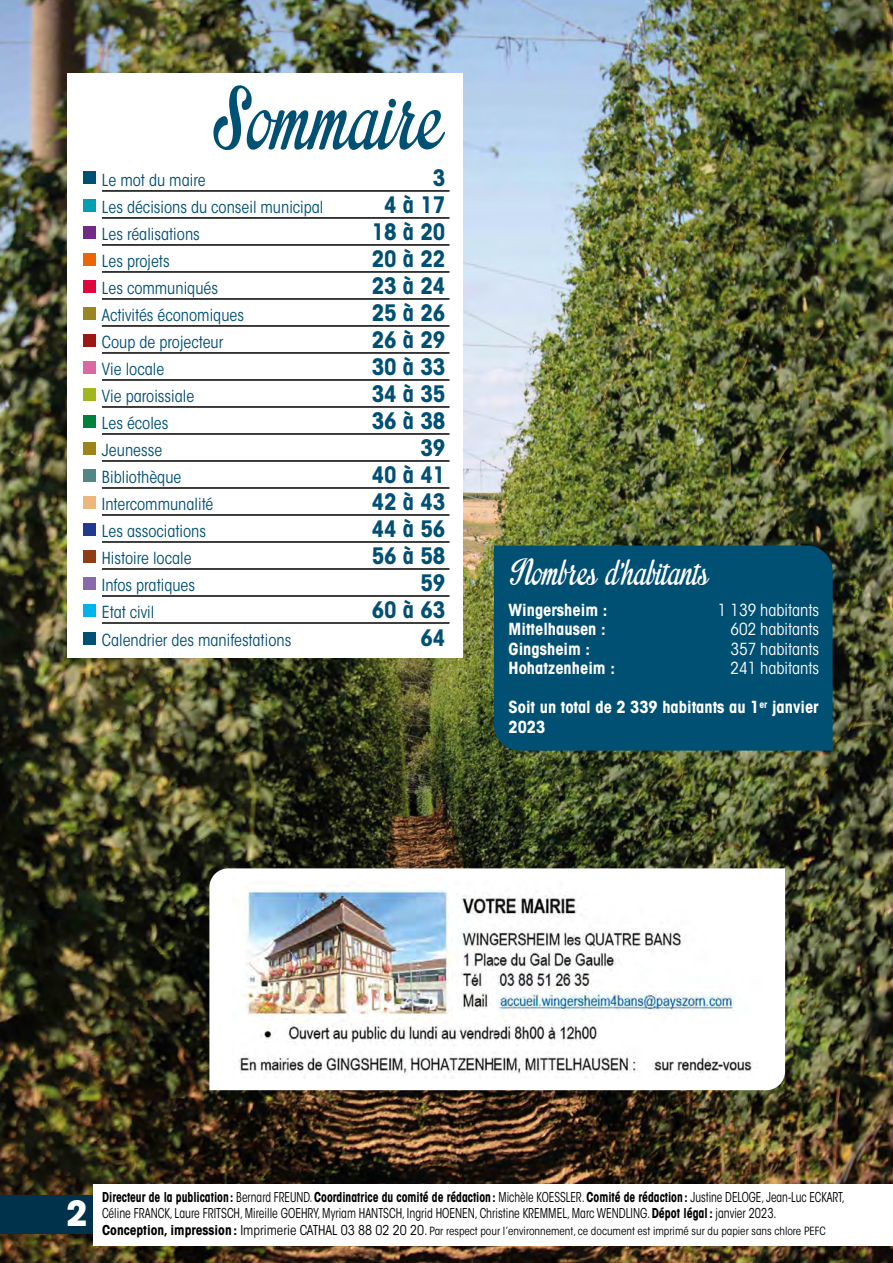
<style>
.page{position:relative;width:893px;height:1263px;background:#fff}
.page>*{position:absolute;margin:0;border:0;box-sizing:border-box;transform-origin:0 0}
.t1{font:120.6px "Impregnable Personal Use Only";color:#005074;scale:.83 1}
.t2{font:50.4px "Impregnable Personal Use Only";color:#fff;scale:.83 1}
.t3{font:700 34.5px "ITC Avant Garde Std";color:#fff}
.t4{font:700 condensed 22.5px "ITC Avant Garde Std";color:#005074}
.t5{font:condensed 16.5px "ITC Avant Garde Std";color:#005074}
.t6{font:700 condensed 16.5px/19.5px "ITC Avant Garde Std";color:#fff}
.t7{font:condensed 16.5px "ITC Avant Garde Std";color:#fff}
.t8{font:condensed 13.5px/16.5px "ITC Avant Garde Std";color:#000;scale:.86 1}
.t9{font:condensed 11.25px "ITC Avant Garde Std";color:#000}
.s1{font-weight:700}
.s2{font-weight:700;font-size:13.5px}
.s3{font-size:13.5px}
</style>
<div class="page">
<img style="left:0;top:0;width:893px;height:1263px">
<div style="left:0;top:1195px;width:94px;height:38px;background:#00334b"></div>
<div style="left:94px;top:1184px;width:799px;height:62px;background:#fff"></div>
<div style="left:68px;top:73px;width:395px;height:584px;background:#fff"></div>
<hr style="left:102px;top:190px;width:347px;height:2px;background:#000">
<hr style="left:102px;top:217px;width:347px;height:2px;background:#000">
<hr style="left:102px;top:244px;width:347px;height:2px;background:#000">
<hr style="left:102px;top:271px;width:347px;height:2px;background:#000">
<hr style="left:102px;top:298px;width:347px;height:2px;background:#000">
<hr style="left:102px;top:325px;width:347px;height:2px;background:#000">
<hr style="left:102px;top:352px;width:347px;height:2px;background:#000">
<hr style="left:102px;top:379px;width:347px;height:2px;background:#000">
<hr style="left:102px;top:406px;width:347px;height:2px;background:#000">
<hr style="left:102px;top:433px;width:347px;height:2px;background:#000">
<hr style="left:102px;top:460px;width:347px;height:2px;background:#000">
<hr style="left:102px;top:487px;width:347px;height:2px;background:#000">
<hr style="left:102px;top:514px;width:347px;height:2px;background:#000">
<hr style="left:102px;top:541px;width:347px;height:2px;background:#000">
<hr style="left:102px;top:568px;width:347px;height:2px;background:#000">
<hr style="left:102px;top:595px;width:347px;height:2px;background:#000">
<hr style="left:102px;top:622px;width:347px;height:2px;background:#000">
<div style="left:83px;top:171px;width:13px;height:13px;background:#005074"></div>
<div style="left:83px;top:200px;width:13px;height:12px;background:#009fb4"></div>
<div style="left:83px;top:227px;width:13px;height:12px;background:#712b86"></div>
<div style="left:83px;top:254px;width:13px;height:12px;background:#ec6608"></div>
<div style="left:83px;top:281px;width:13px;height:12px;background:#df053e"></div>
<div style="left:83px;top:308px;width:13px;height:12px;background:#9a8523"></div>
<div style="left:83px;top:335px;width:13px;height:12px;background:#9a1915"></div>
<div style="left:83px;top:362px;width:13px;height:12px;background:#dc67a3"></div>
<div style="left:83px;top:389px;width:13px;height:12px;background:#a2b71d"></div>
<div style="left:83px;top:416px;width:13px;height:12px;background:#00813b"></div>
<div style="left:83px;top:443px;width:13px;height:12px;background:#9b841c"></div>
<div style="left:83px;top:470px;width:13px;height:12px;background:#528686"></div>
<div style="left:83px;top:497px;width:13px;height:12px;background:#edb67b"></div>
<div style="left:83px;top:524px;width:13px;height:12px;background:#213a8f"></div>
<div style="left:83px;top:551px;width:13px;height:12px;background:#8f3d15"></div>
<div style="left:83px;top:578px;width:13px;height:12px;background:#8969ac"></div>
<div style="left:83px;top:605px;width:13px;height:12px;background:#00b4eb"></div>
<div style="left:83px;top:632px;width:13px;height:12px;background:#005074"></div>
<div style="left:494px;top:545px;width:339px;height:206px;background:#005074"></div>
<svg style="left:209px;top:868px;width:576px;height:222px"></svg>
<img style="left:233px;top:877px;width:529px;height:201px">
<h1 class="t1" style="left:213px;top:66px;width:278px">Sommaire</h1>
<p class="t5" style="left:102px;top:170px;width:105px">Le mot du maire</p>
<h3 class="t4" style="left:433px;top:163px;width:14px">3</h3>
<p class="t5" style="left:102px;top:197px;width:223px">Les décisions du conseil municipal</p>
<h3 class="t4" style="left:384px;top:190px;width:63px">4 à 17</h3>
<p class="t5" style="left:102px;top:224px;width:99px">Les réalisations</p>
<h3 class="t4" style="left:372px;top:217px;width:75px">18 à 20</h3>
<p class="t5" style="left:102px;top:251px;width:69px">Les projets</p>
<h3 class="t4" style="left:372px;top:244px;width:75px">20 à 22</h3>
<p class="t5" style="left:102px;top:278px;width:118px">Les communiqués</p>
<h3 class="t4" style="left:372px;top:271px;width:75px">23 à 24</h3>
<p class="t5" style="left:102px;top:305px;width:144px">Activités économiques</p>
<h3 class="t4" style="left:372px;top:298px;width:75px">25 à 26</h3>
<p class="t5" style="left:102px;top:332px;width:123px">Coup de projecteur</p>
<h3 class="t4" style="left:372px;top:325px;width:75px">26 à 29</h3>
<p class="t5" style="left:102px;top:359px;width:64px">Vie locale</p>
<h3 class="t4" style="left:372px;top:352px;width:75px">30 à 33</h3>
<p class="t5" style="left:102px;top:386px;width:94px">Vie paroissiale</p>
<h3 class="t4" style="left:372px;top:379px;width:75px">34 à 35</h3>
<p class="t5" style="left:102px;top:413px;width:68px">Les écoles</p>
<h3 class="t4" style="left:372px;top:406px;width:75px">36 à 38</h3>
<p class="t5" style="left:102px;top:440px;width:62px">Jeunesse</p>
<h3 class="t4" style="left:420px;top:433px;width:27px">39</h3>
<p class="t5" style="left:102px;top:467px;width:81px">Bibliothèque</p>
<h3 class="t4" style="left:372px;top:460px;width:75px">40 à 41</h3>
<p class="t5" style="left:102px;top:494px;width:113px">Intercommunalité</p>
<h3 class="t4" style="left:372px;top:487px;width:75px">42 à 43</h3>
<p class="t5" style="left:102px;top:521px;width:106px">Les associations</p>
<h3 class="t4" style="left:372px;top:514px;width:75px">44 à 56</h3>
<p class="t5" style="left:102px;top:548px;width:91px">Histoire locale</p>
<h3 class="t4" style="left:372px;top:541px;width:75px">56 à 58</h3>
<p class="t5" style="left:102px;top:575px;width:95px">Infos pratiques</p>
<h3 class="t4" style="left:420px;top:568px;width:27px">59</h3>
<p class="t5" style="left:102px;top:602px;width:54px">Etat civil</p>
<h3 class="t4" style="left:372px;top:595px;width:75px">60 à 63</h3>
<p class="t5" style="left:102px;top:630px;width:191px">Calendrier des manifestations</p>
<h3 class="t4" style="left:420px;top:623px;width:27px">64</h3>
<h2 class="t2" style="left:510px;top:550px;width:241px">Nombres d’habitants</h2>
<p class="t6" style="left:509px;top:600px;width:100px">Wingersheim :</p>
<p class="t7" style="left:718px;top:600px;width:103px">1 139 habitants</p>
<p class="t6" style="left:509px;top:619px;width:99px">Mittelhausen :</p>
<p class="t7" style="left:730px;top:619px;width:90px">602 habitants</p>
<p class="t6" style="left:509px;top:639px;width:83px">Gingsheim :</p>
<p class="t7" style="left:730px;top:639px;width:90px">357 habitants</p>
<p class="t6" style="left:509px;top:658px;width:108px">Hohatzenheim :</p>
<p class="t7" style="left:730px;top:658px;width:90px">241 habitants</p>
<p class="t6" style="left:509px;top:697px;width:312px">Soit un total de 2 339 habitants au 1<sup>er</sup> janvier<br>2023</p>
<h3 class="t3" style="left:66px;top:1190px;width:23px">2</h3>
<p class="t8" style="left:102px;top:1188px;width:865px"><span class="s1">Directeur de la publication :</span> Bernard FREUND. <span class="s1">Coordinatrice du comité de rédaction :</span> Michèle KOESSLER. <span class="s1">Comité de rédaction:</span> Justine DELOGE, Jean-Luc ECKART,<br>Céline FRANCK, Laure FRITSCH, Mireille GOEHRY, Myriam HANTSCH, Ingrid HOENEN, Christine KREMMEL, Marc WENDLING. <span class="s1">Dépot légal:</span> janvier 2023.</p>
<p class="t9" style="left:102px;top:1224px;width:725px"><span class="s2">Conception, impression:</span> <span class="s3">Imprimerie CATHAL 03 88 02 20 20.</span> Par respect pour l’environnement, ce document est imprimé sur du papier sans chlore PEFC</p>
</div>
